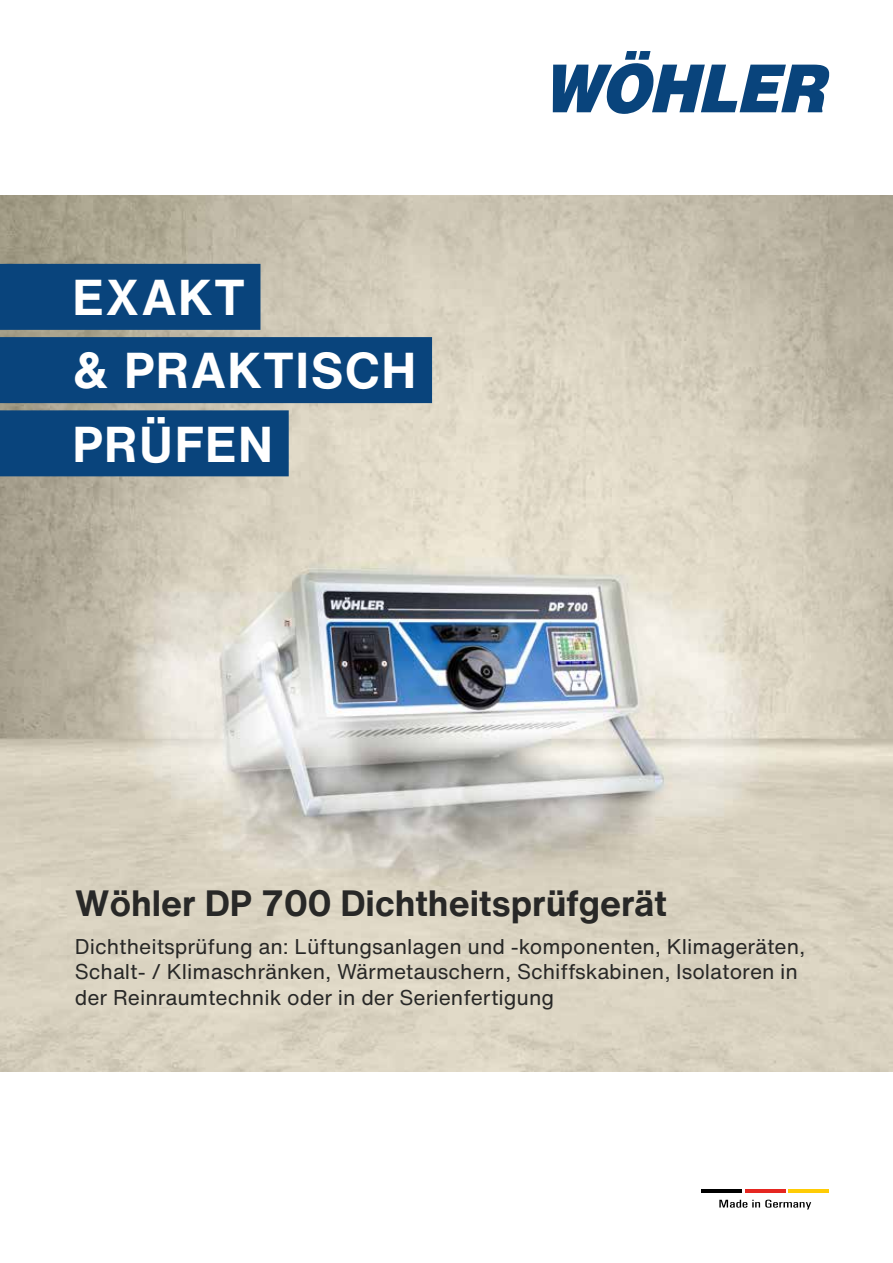
<style>
.page{position:relative;width:893px;height:1263px;background:#fff}
.page>*{position:absolute;margin:0;border:0;box-sizing:border-box;transform-origin:0 0}
.t1{font:700 49.5px/73.2px "Helvetica Now Text";letter-spacing:.035em;color:#fff}
.t2{font:700 36px "Helvetica Now Text";color:#282827}
.t3{font:21px/25.2px "Helvetica Now Text";color:#282827}
</style>
<div class="page">
<img style="left:0;top:196px;width:893px;height:875px">
<div style="left:0;top:264px;width:260px;height:66px;background:#09447c"></div>
<div style="left:0;top:337px;width:432px;height:66px;background:#09447c"></div>
<div style="left:0;top:410px;width:289px;height:66px;background:#09447c"></div>
<svg style="left:719px;top:1200px;width:92px;height:9px"></svg>
<hr style="left:702px;top:1189px;width:40px;height:4px;background:#000">
<hr style="left:745px;top:1189px;width:41px;height:4px;background:#e52621">
<hr style="left:789px;top:1189px;width:40px;height:4px;background:#ffcc05">
<svg style="left:553px;top:51px;width:276px;height:63px"></svg>
<h1 class="t1" style="left:72px;top:260px;width:345px">EXAKT<br>&amp; PRAKTISCH<br>PRÜFEN</h1>
<h2 class="t2" style="left:75px;top:876px;width:593px">Wöhler DP 700 Dichtheitsprüfgerät</h2>
<p class="t3" style="left:75px;top:934px;width:732px">Dichtheitsprüfung an: Lüftungsanlagen und -komponenten, Klimageräten,<br>Schalt- / Klimaschränken, Wärmetauschern, Schiffskabinen, Isolatoren in der Reinraumtechnik oder in der Serienfertigung</p>
</div>
